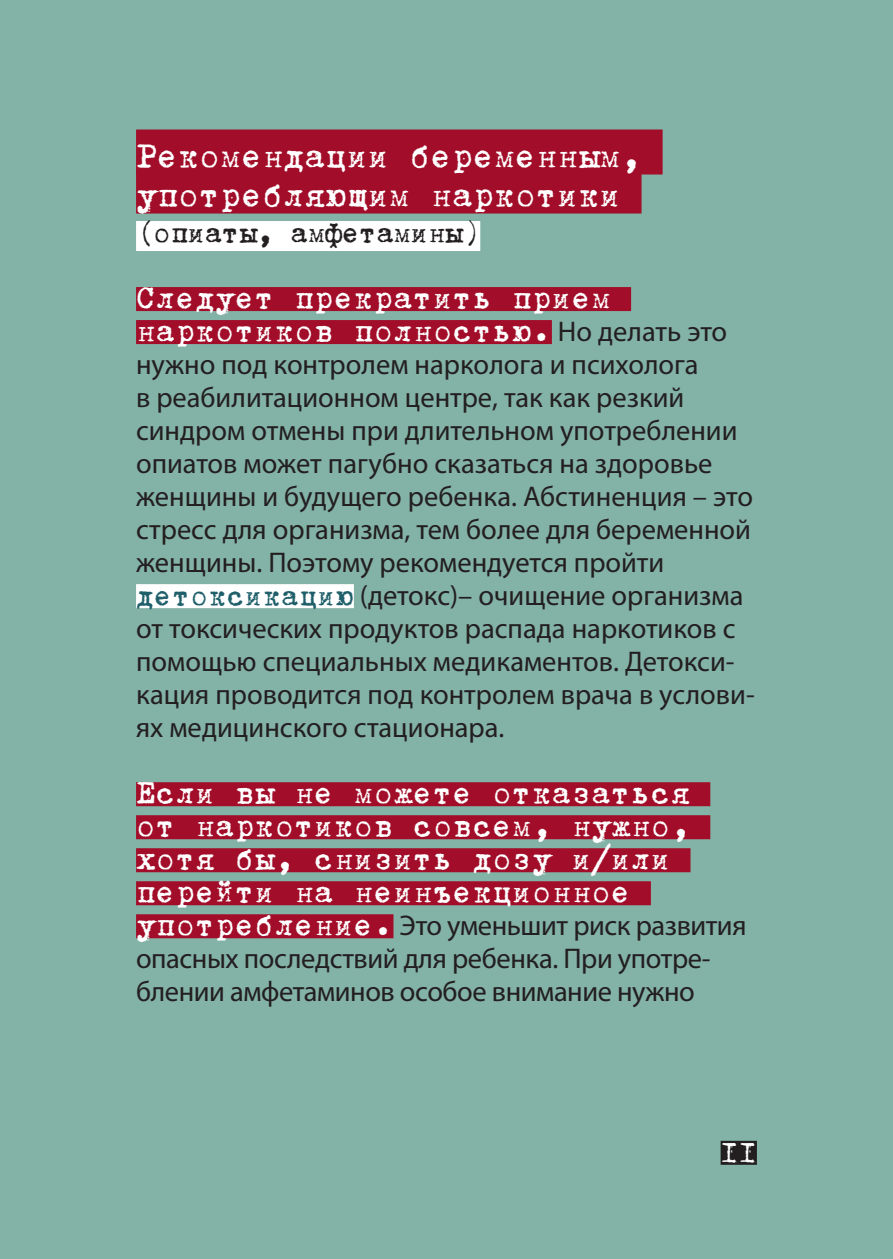
<style>
.page{position:relative;width:893px;height:1259px;background:#83b2a6}
.page>*{position:absolute;margin:0;border:0;box-sizing:border-box;transform-origin:0 0}
.t1{font:39px/39px "Trixie C";letter-spacing:-.01em;color:#fff}
.t2{font:36px/33px "Trixie C";color:#fff}
.t3{font:33px "Trixie C";letter-spacing:-.03em;color:#231f20}
.t4{font:33px "Trixie C";color:#fff}
.t5{font:28.5px/33px "Myriad Pro";color:#231f20}
.s1{font-family:"Myriad Pro";font-size:28.5px;color:#231f20}
.s2{font-family:"Trixie C";font-size:33px;color:#1f5f6a}
.s3{font-family:"Trixie C";font-size:36px;color:#fff}
</style>
<div class="page">
<div style="left:721px;top:1140px;width:36px;height:24px;background:#231f20"></div>
<div style="left:136px;top:129px;width:527px;height:45px;background:#a20e29"></div>
<div style="left:136px;top:168px;width:505px;height:45px;background:#a20e29"></div>
<div style="left:136px;top:221px;width:344px;height:30px;background:#fff"></div>
<div style="left:136px;top:287px;width:495px;height:24px;background:#a20e29"></div>
<div style="left:136px;top:320px;width:416px;height:24px;background:#a20e29"></div>
<div style="left:136px;top:584px;width:218px;height:24px;background:#fff"></div>
<div style="left:136px;top:782px;width:574px;height:24px;background:#a20e29"></div>
<div style="left:136px;top:815px;width:574px;height:24px;background:#a20e29"></div>
<div style="left:136px;top:848px;width:554px;height:24px;background:#a20e29"></div>
<div style="left:136px;top:881px;width:515px;height:24px;background:#a20e29"></div>
<div style="left:136px;top:914px;width:257px;height:24px;background:#a20e29"></div>
<h1 class="t1" style="left:136px;top:133px;width:507px">Рекомендации беременным, употребляющим наркотики</h1>
<p class="t3" style="left:136px;top:209px;width:346px">(опиаты, амфетамины)</p>
<p class="t2" style="left:136px;top:278px;width:593px">Следует прекратить прием наркотиков полностью. <span class="s1">Но делать это</span></p>
<p class="t5" style="left:136px;top:347px;width:620px">нужно под контролем нарколога и психолога<br>в реабилитационном центре, так как резкий синдром отмены при длительном употреблении опиатов может пагубно сказаться на здоровье женщины и будущего ребенка. Абстиненция – это стресс для организма, тем более для беременной женщины. Поэтому рекомендуется пройти <span class="s2">детоксикацию</span> (детокс)– очищение организма от токсических продуктов распада наркотиков с помощью специальных медикаментов. Детокси&shy;кация проводится под контролем врача в услови&shy;ях медицинского стационара.</p>
<p class="t2" style="left:136px;top:773px;width:556px">Если вы не можете отказаться от наркотиков совсем, нужно, хотя бы, снизить дозу и/или перейти на неинъекционное</p>
<p class="t5" style="left:136px;top:908px;width:612px"><span class="s3">употребление.</span> Это уменьшит риск развития опасных последствий для ребенка. При употре&shy;блении амфетаминов особое внимание нужно</p>
<p class="t4" style="left:721px;top:1129px;width:38px">11</p>
</div>
